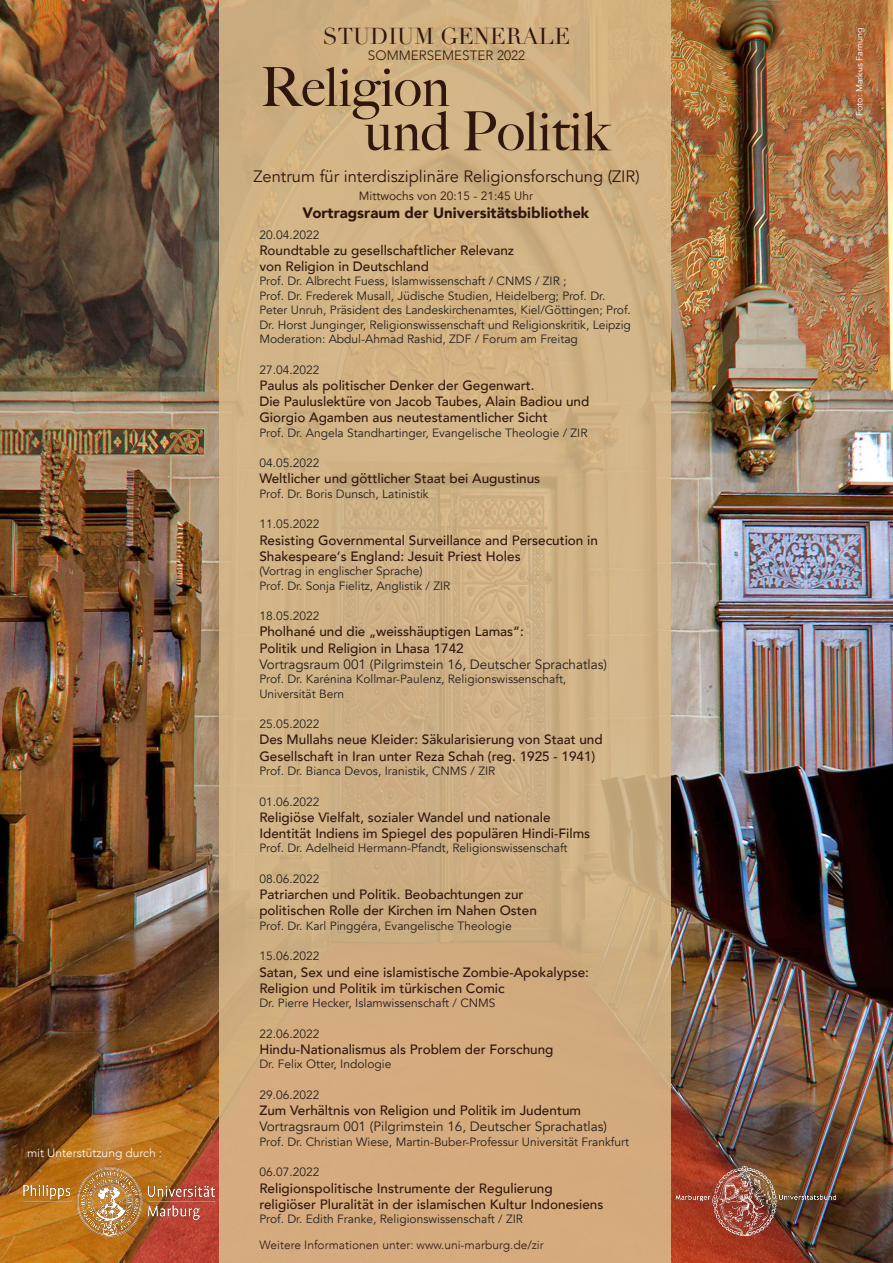
<style>
.page{position:relative;width:893px;height:1263px;background:#fff}
.page>*{position:absolute;margin:0;border:0;box-sizing:border-box;transform-origin:0 0}
.t1{font:500 54px "Big Caslon";color:#31160f}
.t2{font:22.5px "Didot";color:#31160f}
.t3{font:16.5px "Avenir";color:#31160f}
.t4{font:900 15px "Avenir";color:#31160f}
.Text{font:500 13.5px "Avenir";color:#31160f}
.Text-2{font:13.5px "Avenir";color:#231f20}
.t5{font:300 13.5px "Avenir";color:#31160f}
.Absatzformat_1{font:12px/14.4px "Avenir";color:#231f20}
.t6{font:300 12px "Avenir";color:#31160f}
.t7{font:12px "Avenir";color:#31160f}
.t8{font:300 12px "Avenir";color:#fff}
.t9{font:9px "Avenir";color:#fff}
</style>
<div class="page">
<img style="left:0;top:0;width:893px;height:1263px">
<div style="left:219px;top:0;width:452px;height:1263px;background:#d2af82"></div>
<img style="left:23px;top:1166px;width:193px;height:70px">
<img style="left:672px;top:1166px;width:168px;height:71px">
<p class="t8" style="left:27px;top:1146px;width:136px">mit Unterstützung durch :</p>
<p class="t2" style="left:323px;top:22px;width:249px">STUDIUM GENERALE</p>
<p class="t5" style="left:368px;top:47px;width:159px">SOMMERSEMESTER 2022</p>
<p class="t1" style="left:260px;top:43px;width:191px">Religion</p>
<p class="t1" style="left:364px;top:87px;width:246px">und Politik</p>
<p class="t3" style="left:253px;top:166px;width:388px">Zentrum für interdisziplinäre Religionsforschung (ZIR)</p>
<p class="t7" style="left:359px;top:189px;width:176px">Mittwochs von 20:15 - 21:45 Uhr</p>
<p class="t4" style="left:303px;top:200px;width:288px">Vortragsraum der Universitätsbibliothek</p>
<p class="Absatzformat_1" style="left:259px;top:227px;width:62px">20.04.2022</p>
<p class="Text" style="left:259px;top:238px;width:256px">Roundtable zu gesellschaftlicher Relevanz</p>
<p class="Text" style="left:259px;top:255px;width:171px">von Religion in Deutschland</p>
<p class="Absatzformat_1" style="left:259px;top:274px;width:309px">Prof. Dr. Albrecht Fuess, Islamwissenschaft / CNMS / ZIR ;</p>
<p class="Absatzformat_1" style="left:259px;top:289px;width:348px">Prof. Dr. Frederek Musall, Jüdische Studien, Heidelberg; Prof. Dr.</p>
<p class="Absatzformat_1" style="left:259px;top:303px;width:373px">Peter Unruh, Präsident des Landeskirchenamtes, Kiel/Göttingen; Prof.<br>Dr. Horst Junginger, Religionswissenschaft und Religionskritik, Leipzig</p>
<p class="Absatzformat_1" style="left:259px;top:332px;width:320px">Moderation: Abdul-Ahmad Rashid, ZDF / Forum am Freitag</p>
<p class="Absatzformat_1" style="left:259px;top:362px;width:62px">27.04.2022</p>
<p class="Text" style="left:259px;top:373px;width:277px">Paulus als politischer Denker der Gegenwart.</p>
<p class="Text" style="left:259px;top:390px;width:331px">Die Pauluslektüre von Jacob Taubes, Alain Badiou und</p>
<p class="Text" style="left:259px;top:406px;width:290px">Giorgio Agamben aus neutestamentlicher Sicht</p>
<p class="Absatzformat_1" style="left:259px;top:425px;width:330px">Prof. Dr. Angela Standhartinger, Evangelische Theologie / ZIR</p>
<p class="Absatzformat_1" style="left:259px;top:456px;width:62px">04.05.2022</p>
<p class="Text" style="left:259px;top:467px;width:282px">Weltlicher und göttlicher Staat bei Augustinus</p>
<p class="Absatzformat_1" style="left:259px;top:487px;width:171px">Prof. Dr. Boris Dunsch, Latinistik</p>
<p class="Absatzformat_1" style="left:259px;top:517px;width:62px">11.05.2022</p>
<p class="Text" style="left:259px;top:528px;width:340px">Resisting Governmental Surveillance and Persecution in</p>
<p class="Text" style="left:259px;top:544px;width:263px">Shakespeare‘s England: Jesuit Priest Holes</p>
<p class="Absatzformat_1" style="left:259px;top:564px;width:165px">(Vortrag in englischer Sprache)</p>
<p class="Absatzformat_1" style="left:259px;top:578px;width:192px">Prof. Dr. Sonja Fielitz, Anglistik / ZIR</p>
<p class="Absatzformat_1" style="left:259px;top:609px;width:62px">18.05.2022</p>
<p class="Text" style="left:259px;top:620px;width:266px">Pholhané und die „weisshäuptigen Lamas“:</p>
<p class="Text" style="left:259px;top:636px;width:206px">Politik und Religion in Lhasa 1742</p>
<p class="Text-2" style="left:259px;top:656px;width:349px">Vortragsraum 001 (Pilgrimstein 16, Deutscher Sprachatlas)</p>
<p class="Absatzformat_1" style="left:259px;top:672px;width:308px">Prof. Dr. Karénina Kollmar-Paulenz, Religionswissenschaft,</p>
<p class="Absatzformat_1" style="left:259px;top:686px;width:86px">Universität Bern</p>
<p class="Absatzformat_1" style="left:259px;top:717px;width:62px">25.05.2022</p>
<p class="Text" style="left:259px;top:728px;width:345px">Des Mullahs neue Kleider: Säkularisierung von Staat und</p>
<p class="Text" style="left:259px;top:744px;width:337px">Gesellschaft in Iran unter Reza Schah (reg. 1925 - 1941)</p>
<p class="Absatzformat_1" style="left:259px;top:764px;width:237px">Prof. Dr. Bianca Devos, Iranistik, CNMS / ZIR</p>
<p class="Absatzformat_1" style="left:259px;top:794px;width:62px">01.06.2022</p>
<p class="Text" style="left:259px;top:805px;width:293px">Religiöse Vielfalt, sozialer Wandel und nationale</p>
<p class="Text" style="left:259px;top:822px;width:332px">Identität Indiens im Spiegel des populären Hindi-Films</p>
<p class="Absatzformat_1" style="left:259px;top:841px;width:310px">Prof. Dr. Adelheid Hermann-Pfandt, Religionswissenschaft</p>
<p class="Absatzformat_1" style="left:259px;top:872px;width:62px">08.06.2022</p>
<p class="Text" style="left:259px;top:883px;width:266px">Patriarchen und Politik. Beobachtungen zur</p>
<p class="Text" style="left:259px;top:899px;width:279px">politischen Rolle der Kirchen im Nahen Osten</p>
<p class="Absatzformat_1" style="left:259px;top:919px;width:254px">Prof. Dr. Karl Pinggéra, Evangelische Theologie</p>
<p class="Absatzformat_1" style="left:259px;top:949px;width:62px">15.06.2022</p>
<p class="Text" style="left:259px;top:960px;width:331px">Satan, Sex und eine islamistische Zombie-Apokalypse:</p>
<p class="Text" style="left:259px;top:976px;width:247px">Religion und Politik im türkischen Comic</p>
<p class="Absatzformat_1" style="left:259px;top:996px;width:238px">Dr. Pierre Hecker, Islamwissenschaft / CNMS</p>
<p class="Absatzformat_1" style="left:259px;top:1027px;width:62px">22.06.2022</p>
<p class="Text" style="left:259px;top:1038px;width:296px">Hindu-Nationalismus als Problem der Forschung</p>
<p class="Absatzformat_1" style="left:259px;top:1057px;width:134px">Dr. Felix Otter, Indologie</p>
<p class="Absatzformat_1" style="left:259px;top:1088px;width:62px">29.06.2022</p>
<p class="Text" style="left:259px;top:1099px;width:323px">Zum Verhältnis von Religion und Politik im Judentum</p>
<p class="Text-2" style="left:259px;top:1119px;width:349px">Vortragsraum 001 (Pilgrimstein 16, Deutscher Sprachatlas)</p>
<p class="Absatzformat_1" style="left:259px;top:1135px;width:371px">Prof. Dr. Christian Wiese, Martin-Buber-Professur Universität Frankfurt</p>
<p class="Absatzformat_1" style="left:259px;top:1165px;width:62px">06.07.2022</p>
<p class="Text" style="left:259px;top:1176px;width:295px">Religionspolitische Instrumente der Regulierung</p>
<p class="Text" style="left:259px;top:1192px;width:345px">religiöser Pluralität in der islamischen Kultur Indonesiens</p>
<p class="Absatzformat_1" style="left:259px;top:1212px;width:265px">Prof. Dr. Edith Franke, Religionswissenschaft / ZIR</p>
<p class="t6" style="left:259px;top:1237px;width:286px">Weitere Informationen unter: www.uni-marburg.de/zir</p>
<p class="t9" style="left:854px;top:116px;width:90px;rotate:-90deg">Foto: Markus Farnung</p>
</div>
